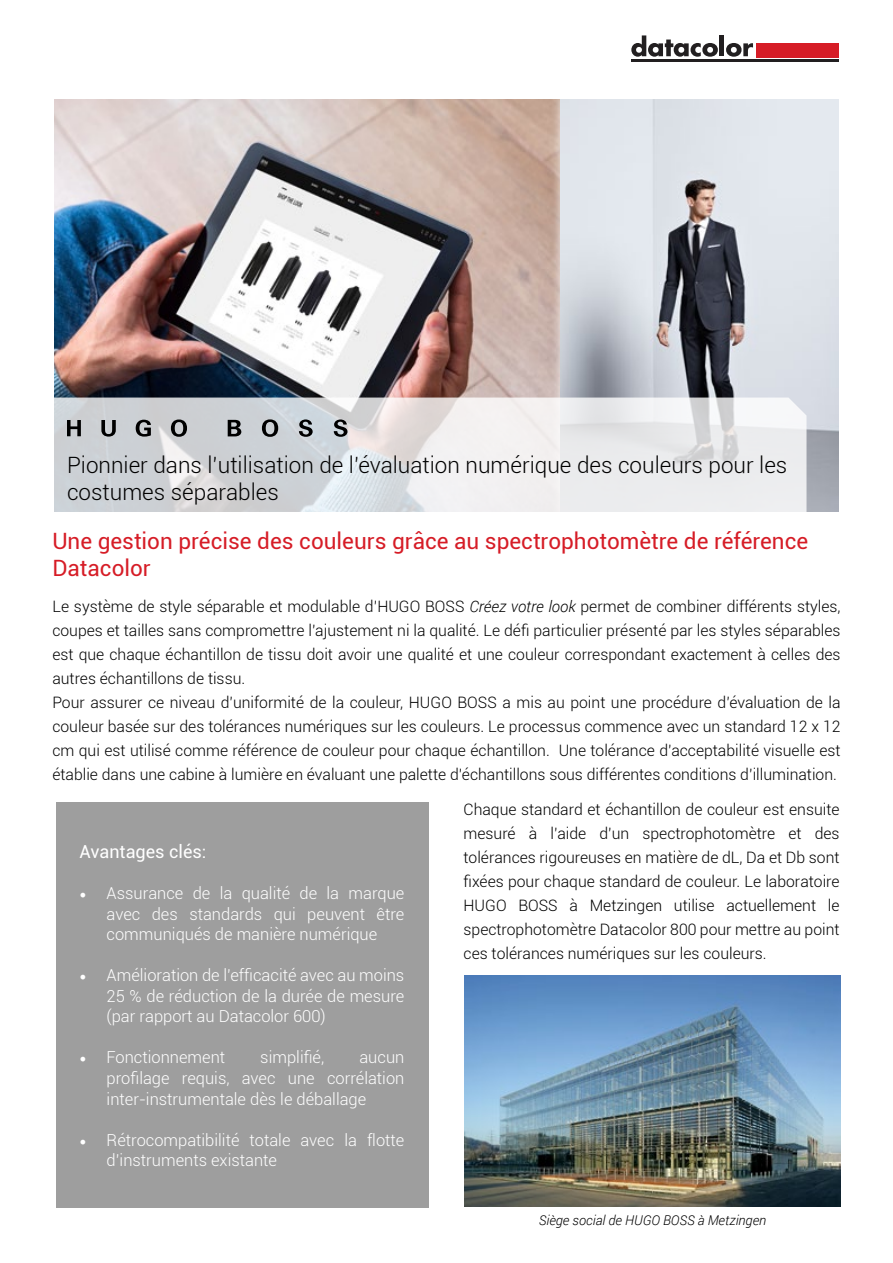
<style>
.page{position:relative;width:893px;height:1263px;background:#fff}
.page>*{position:absolute;margin:0;border:0;box-sizing:border-box;transform-origin:0 0}
.t1{font:300 22.5px/27px "Roboto";color:#000}
.t2{font:22.5px/27px "Roboto";color:#d61c26}
.t3{font:18px "Roboto";color:#fff}
.t4{font:300 16.5px/20.5px "Roboto";color:#fff;text-align:justify}
.t5{font:300 15.75px/24px "Roboto";color:#000}
.t6{font:italic 300 13.5px "Roboto";color:#000}
.s1{font-style:italic}
.s2{font-family:"Minion Pro";font-weight:400;font-size:18px}
</style>
<div class="page">
<div style="left:56px;top:803px;width:372px;height:405px;background:#9e9e9e"></div>
<img style="left:465px;top:975px;width:376px;height:231px">
<img style="left:54px;top:100px;width:497px;height:298px">
<div style="left:551px;top:91px;width:297px;height:431px;background:#fff;opacity:.75"></div>
<img style="left:560px;top:100px;width:279px;height:412px">
<svg style="left:54px;top:398px;width:752px;height:116px"></svg>
<svg style="left:334px;top:419px;width:13px;height:18px"></svg>
<svg style="left:299px;top:419px;width:14px;height:18px"></svg>
<svg style="left:262px;top:419px;width:16px;height:18px"></svg>
<svg style="left:228px;top:420px;width:13px;height:16px"></svg>
<svg style="left:171px;top:419px;width:16px;height:18px"></svg>
<svg style="left:136px;top:420px;width:15px;height:17px"></svg>
<svg style="left:101px;top:420px;width:15px;height:17px"></svg>
<svg style="left:67px;top:420px;width:14px;height:16px"></svg>
<svg style="left:631px;top:35px;width:87px;height:22px"></svg>
<hr style="left:720px;top:35px;width:4px;height:21px;background:#221f20">
<svg style="left:726px;top:43px;width:27px;height:14px"></svg>
<div style="left:756px;top:43px;width:83px;height:14px;background:#d61c26"></div>
<hr style="left:631px;top:60px;width:208px;height:2px;background:#221f20">
<h1 class="t1" style="left:67px;top:450px;width:722px">Pionnier dans l’utilisation de l’évaluation numérique des couleurs pour les costumes séparables</h1>
<h1 class="t2" style="left:52px;top:526px;width:757px">Une gestion précise des couleurs grâce au spectrophotomètre de référence<br>Datacolor</h1>
<p class="t5" style="left:52px;top:594px;width:790px">Le système de style séparable et modulable d’HUGO BOSS <span class="s1">Créez votre look</span> permet de combiner différents styles, coupes et tailles sans compromettre l’ajustement ni la qualité. Le défi particulier présenté par les styles séparables est que chaque échantillon de tissu doit avoir une qualité et une couleur correspondant exactement à celles des autres échantillons de tissu.<br>Pour assurer ce niveau d’uniformité de la couleur, HUGO BOSS a mis au point une procédure d’évaluation de la couleur basée sur des tolérances numériques sur les couleurs. Le processus commence avec un standard 12 x 12 cm qui est utilisé comme référence de couleur pour chaque échantillon. Une tolérance d’acceptabilité visuelle est établie dans une cabine à lumière en évaluant une palette d’échantillons sous différentes conditions d’illumination.</p>
<p class="t3" style="left:80px;top:839px;width:128px">Avantages clés:</p>
<p class="t4" style="left:107px;top:882px;width:299px;text-indent:-27px"><span class="s2">•</span> Assurance de la qualité de la marque avec des standards qui peuvent être communiqués de manière numérique</p>
<p class="t4" style="left:107px;top:964px;width:299px;text-indent:-27px"><span class="s2">•</span> Amélioration de l’efficacité avec au moins 25 % de réduction de la durée de mesure (par rapport au Datacolor 600)</p>
<p class="t4" style="left:80px;top:1047px;width:147px"><span class="s2">•</span> Fonctionnement</p>
<p class="t4" style="left:260px;top:1047px;width:65px">simplifié,</p>
<p class="t4" style="left:107px;top:1047px;width:299px;text-indent:253px">aucun profilage requis, avec une corrélation inter-instrumentale dès le déballage</p>
<p class="t4" style="left:107px;top:1129px;width:299px;text-indent:-27px"><span class="s2">•</span> Rétrocompatibilité totale avec la flotte d’instruments existante</p>
<p class="t5" style="left:464px;top:796px;width:377px;text-align:justify">Chaque standard et échantillon de couleur est ensuite mesuré à l’aide d’un spectrophotomètre et des tolérances rigoureuses en matière de dL, Da et Db sont fixées pour chaque standard de couleur. Le laboratoire HUGO BOSS à Metzingen utilise actuellement le spectrophotomètre Datacolor 800 pour mettre au point ces tolérances numériques sur les couleurs.</p>
<p class="t6" style="left:539px;top:1211px;width:229px">Siège social de HUGO BOSS à Metzingen</p>
</div>
